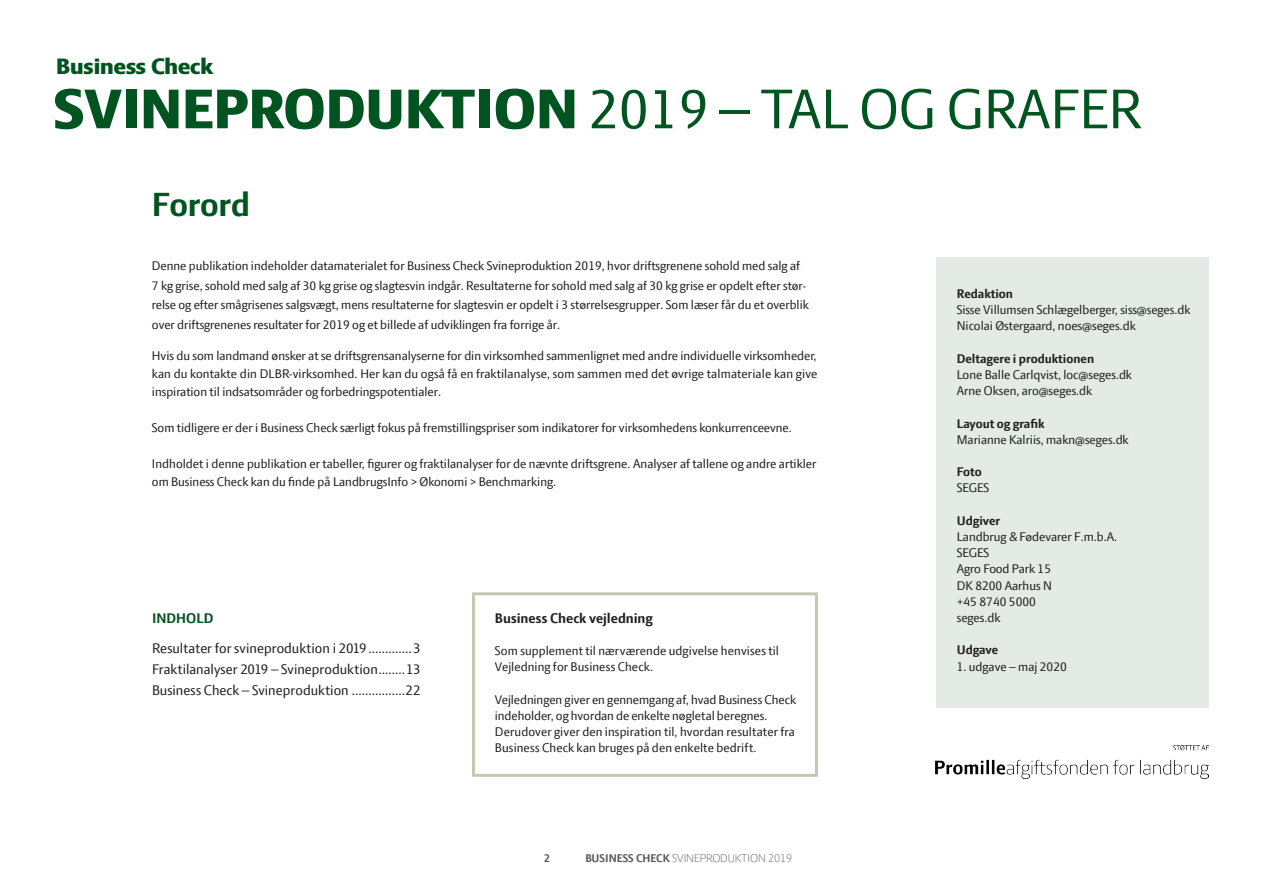
<style>
.page{position:relative;width:1263px;height:893px;background:#fff}
.page>*{position:absolute;margin:0;border:0;box-sizing:border-box;transform-origin:0 0}
.t1{font:60px "LF Press Sans";color:#00541f}
.t2{font:700 36px "LF Press Sans";letter-spacing:-.01em;color:#00541f}
.t3{font:800 24px "LF Press Sans";color:#00541f}
.t4{font:15px/21px "LF Press Sans";letter-spacing:.005em;color:#231f20;text-align:justify}
.t5{font:700 15px "LF Press Sans";color:#231f20}
.t6{font:700 15px "LF Press Sans";letter-spacing:.005em;color:#00541f}
.t7{font:13.5px/16.2px "LF Press Sans";color:#231f20}
.t8{font:700 13.5px "LF Press Sans";color:#231f20}
.t9{font:300 12px "LF Press Sans";color:#57585a}
.t10{font:700 12px "LF Press Sans";color:#57585a}
.s1{font-weight:800}
.s2{font-weight:700}
</style>
<div class="page">
<div style="left:936px;top:257px;width:273px;height:451px;background:#e3ebe4"></div>
<div style="left:472px;top:592px;width:346px;height:185px;border:3px solid #c8c6b2"></div>
<img style="left:935px;top:745px;width:274px;height:33px">
<h3 class="t3" style="left:56px;top:53px;width:159px">Business Check</h3>
<h1 class="t1" style="left:54px;top:74px;width:1089px"><span class="s1">SVINEPRODUKTION</span> 2019 – TAL OG GRAFER</h1>
<h2 class="t2" style="left:152px;top:184px;width:100px">Forord</h2>
<p class="t7" style="left:152px;top:256px;width:658px;line-height:19.5px">Denne publikation indeholder datamaterialet for Business Check Svineproduktion 2019, hvor driftsgrenene sohold med salg af 7 kg grise, sohold med salg af 30 kg grise og slagtesvin indgår. Resultaterne for sohold med salg af 30 kg grise er opdelt efter stør&shy;relse og efter smågrisenes salgsvægt, mens resultaterne for slagtesvin er opdelt i 3 størrelsesgrupper. Som læser får du et overblik over driftsgrenenes resultater for 2019 og et billede af udviklingen fra forrige år.</p>
<p class="t7" style="left:152px;top:346px;width:667px;line-height:18px;text-align:justify">Hvis du som landmand ønsker at se driftsgrensanalyserne for din virksomhed sammenlignet med andre individuelle virksomheder, kan du kontakte din DLBR-virksomhed. Her kan du også få en fraktilanalyse, som sammen med det øvrige talmateriale kan give inspiration til indsatsområder og forbedringspotentialer.</p>
<p class="t7" style="left:152px;top:419px;width:641px">Som tidligere er der i Business Check særligt fokus på fremstillingspriser som indikatorer for virksomhedens konkurrenceevne.</p>
<p class="t7" style="left:152px;top:454px;width:666px;line-height:18px">Indholdet i denne publikation er tabeller, figurer og fraktilanalyser for de nævnte driftsgrene. Analyser af tallene og andre artikler om Business Check kan du finde på LandbrugsInfo &gt; Økonomi &gt; Benchmarking.</p>
<p class="t6" style="left:152px;top:610px;width:63px">INDHOLD</p>
<p class="t4" style="left:152px;top:637px;width:270px">Resultater for svineproduktion i 2019.............3<br>Fraktilanalyser 2019 – Svineproduktion........13<br>Business Check – Svineproduktion ................22</p>
<p class="t5" style="left:495px;top:609px;width:159px">Business Check vejledning</p>
<p class="t7" style="left:495px;top:642px;width:285px">Som supplement til nærværende udgivelse henvises til<br>Vejledning for Business Check.</p>
<p class="t7" style="left:495px;top:691px;width:303px">Vejledningen giver en gennemgang af, hvad Business Check indeholder, og hvordan de enkelte nøgletal beregnes.<br>Derudover giver den inspiration til, hvordan resultater fra Business Check kan bruges på den enkelte bedrift.</p>
<p class="t10" style="left:544px;top:851px;width:7px">2</p>
<p class="t9" style="left:586px;top:851px;width:208px"><span class="s2">BUSINESS CHECK</span> SVINEPRODUKTION 2019</p>
<p class="t8" style="left:957px;top:286px;width:58px">Redaktion</p>
<p class="t7" style="left:957px;top:301px;width:235px">Sisse Villumsen Schlægelberger, siss@seges.dk<br>Nicolai Østergaard, noes@seges.dk</p>
<p class="t8" style="left:957px;top:351px;width:139px">Deltagere i produktionen</p>
<p class="t7" style="left:957px;top:366px;width:177px">Lone Balle Carlqvist, loc@seges.dk<br>Arne Oksen, aro@seges.dk</p>
<p class="t8" style="left:957px;top:416px;width:89px">Layout og grafik</p>
<p class="t7" style="left:957px;top:431px;width:173px">Marianne Kalriis, makn@seges.dk</p>
<p class="t8" style="left:957px;top:464px;width:26px">Foto</p>
<p class="t7" style="left:957px;top:480px;width:34px">SEGES</p>
<p class="t8" style="left:957px;top:513px;width:45px">Udgiver</p>
<p class="t7" style="left:957px;top:528px;width:162px">Landbrug &amp; Fødevarer F.m.b.A.<br>SEGES<br>Agro Food Park 15<br>DK 8200 Aarhus N<br>+45 8740 5000<br>seges.dk</p>
<p class="t8" style="left:957px;top:642px;width:43px">Udgave</p>
<p class="t7" style="left:957px;top:658px;width:112px">1. udgave – maj 2020</p>
</div>
